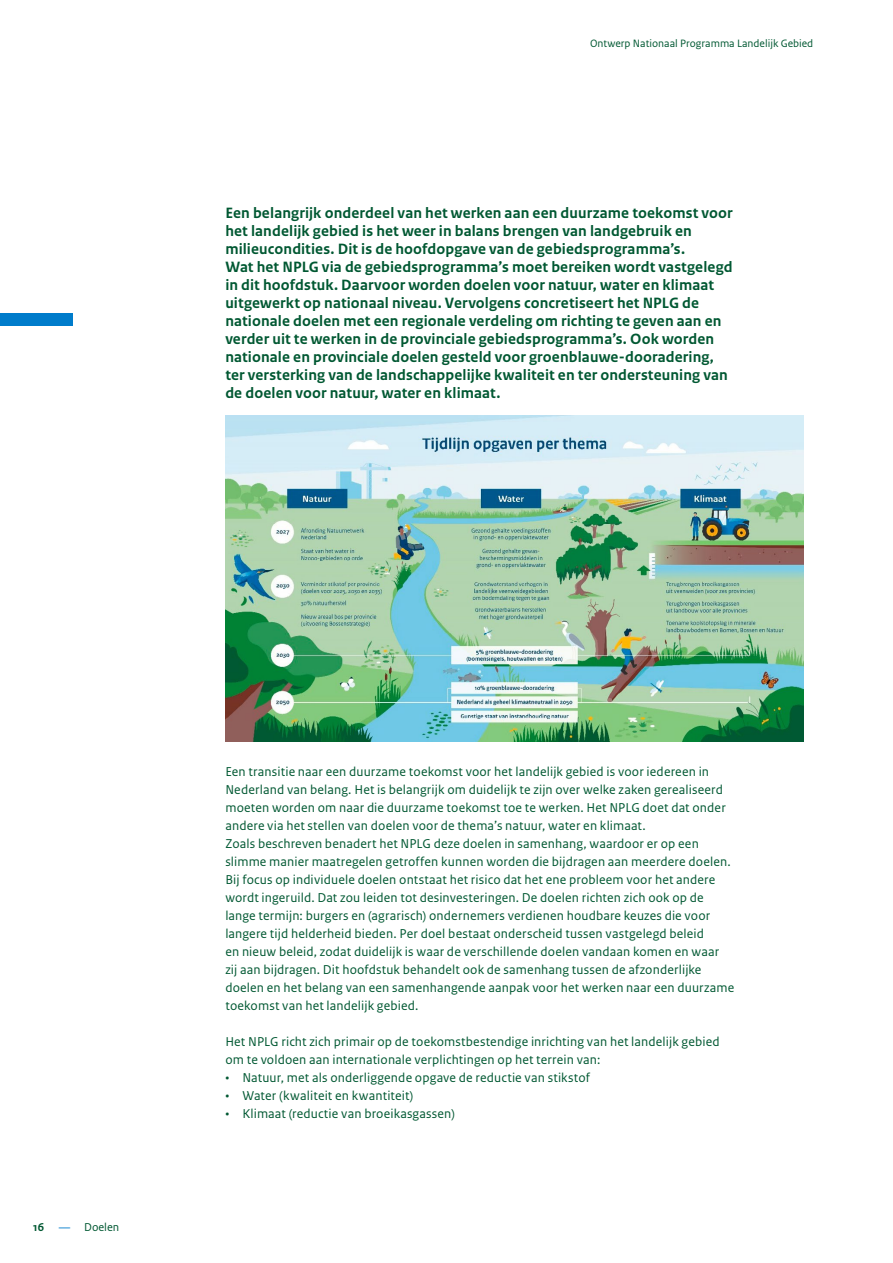
<style>
.page{position:relative;width:893px;height:1263px;background:#fff}
.page>*{position:absolute;margin:0;border:0;box-sizing:border-box;transform-origin:0 0}
.P_Intro{font:700 15.75px/18px "Rijksoverheid Sans Text";letter-spacing:.005em;color:#005832}
.P_10_RO_Broodtekst_Sans{font:13.5px/18px "Rijksoverheid Sans Text";letter-spacing:.01em;color:#005832}
.P_10_RO_Broodtekst_Sans_geen_ruimte_na{font:13.5px/18px "Rijksoverheid Sans Text";letter-spacing:.01em;color:#005832}
.t1{font:12px "Rijksoverheid Sans Text";color:#005832}
.t2{font:11.25px "Rijksoverheid Sans Text Regular 2";color:#005832}
.s1{font-weight:700}
.s2{color:#007ccb}
</style>
<div class="page">
<div style="left:0;top:313px;width:72px;height:13px;background:#007ccb"></div>
<img style="left:225px;top:416px;width:579px;height:325px">
<p class="t2" style="left:590px;top:37px;width:225px">Ontwerp Nationaal Programma Landelijk Gebied</p>
<p class="P_Intro" style="left:225px;top:204px;width:509px">Een belangrijk onderdeel van het werken aan een duurzame toekomst voor het landelijk gebied is het weer in balans brengen van landgebruik en milieucondities. Dit is de hoofdopgave van de gebiedsprogramma’s.<br>Wat het NPLG via de gebiedsprogramma’s moet bereiken wordt vastgelegd in dit hoofdstuk. Daarvoor worden doelen voor natuur, water en klimaat uitgewerkt op nationaal niveau. Vervolgens concretiseert het NPLG de nationale doelen met een regionale verdeling om richting te geven aan en verder uit te werken in de provinciale gebiedsprogramma’s. Ook worden nationale en provinciale doelen gesteld voor groenblauwe-dooradering, ter versterking van de landschappelijke kwaliteit en ter ondersteuning van de doelen voor natuur, water en klimaat.</p>
<p class="t1" style="left:33px;top:1220px;width:88px"><span class="s1">16</span> <span class="s2">—</span> Doelen</p>
<p class="P_10_RO_Broodtekst_Sans" style="left:225px;top:763px;width:510px">Een transitie naar een duurzame toekomst voor het landelijk gebied is voor iedereen in Nederland van belang. Het is belangrijk om duidelijk te zijn over welke zaken gerealiseerd moeten worden om naar die duurzame toekomst toe te werken. Het NPLG doet dat onder andere via het stellen van doelen voor de thema’s natuur, water en klimaat.<br>Zoals beschreven benadert het NPLG deze doelen in samenhang, waardoor er op een slimme manier maatregelen getroffen kunnen worden die bijdragen aan meerdere doelen.<br>Bij focus op individuele doelen ontstaat het risico dat het ene probleem voor het andere wordt ingeruild. Dat zou leiden tot desinvesteringen. De doelen richten zich ook op de lange termijn: burgers en (agrarisch) ondernemers verdienen houdbare keuzes die voor langere tijd helderheid bieden. Per doel bestaat onderscheid tussen vastgelegd beleid<br>en nieuw beleid, zodat duidelijk is waar de verschillende doelen vandaan komen en waar zij aan bijdragen. Dit hoofdstuk behandelt ook de samenhang tussen de afzonderlijke doelen en het belang van een samenhangende aanpak voor het werken naar een duurzame toekomst van het landelijk gebied.</p>
<p class="P_10_RO_Broodtekst_Sans_geen_ruimte_na" style="left:225px;top:1033px;width:496px">Het NPLG richt zich primair op de toekomstbestendige inrichting van het landelijk gebied om te voldoen aan internationale verplichtingen op het terrein van:</p>
<p class="P_10_RO_Broodtekst_Sans" style="left:225px;top:1069px;width:366px">• Natuur, met als onderliggende opgave de reductie van stikstof</p>
<p class="P_10_RO_Broodtekst_Sans" style="left:225px;top:1087px;width:190px">• Water (kwaliteit en kwantiteit)</p>
<p class="P_10_RO_Broodtekst_Sans" style="left:225px;top:1105px;width:231px">• Klimaat (reductie van broeikasgassen)</p>
</div>
